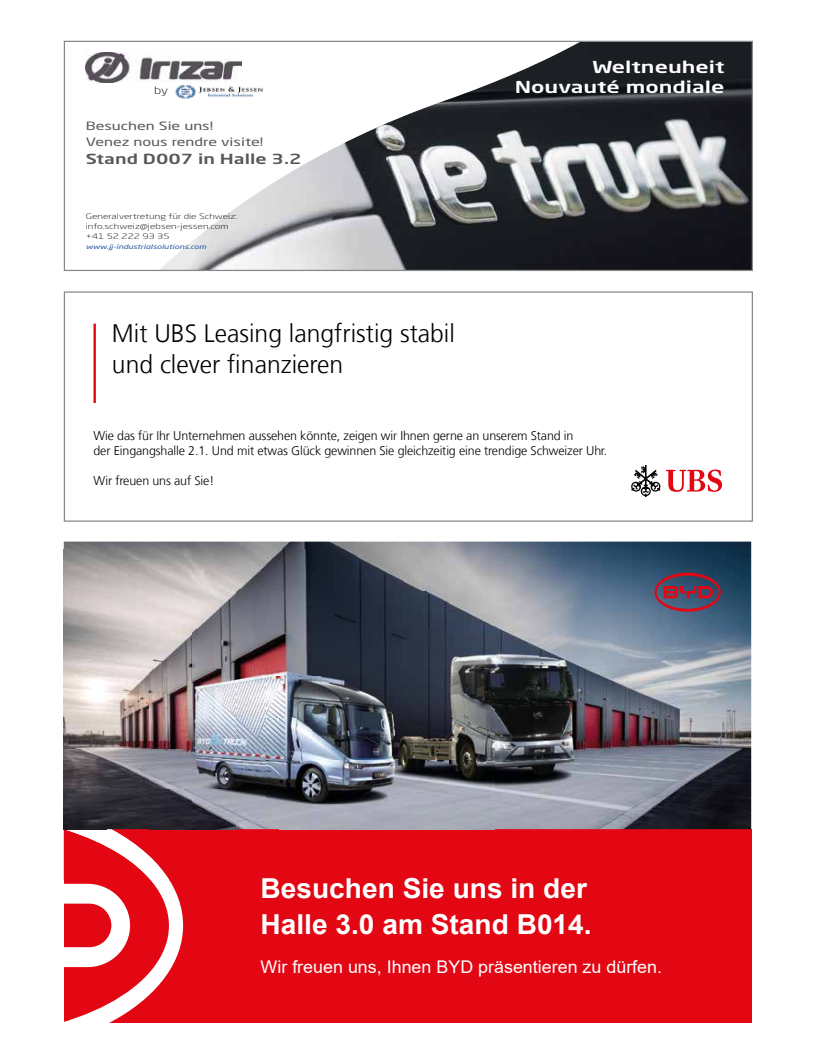
<style>
.page{position:relative;width:815px;height:1063px;background:#fff}
.page>*{position:absolute;margin:0;border:0;box-sizing:border-box;transform-origin:0 0}
.t1{font:700 27.5px/36.2px "Arial";color:#fff}
.t2{font:300 25.25px/30.2px "Frutiger LT Com";color:#000}
.t3{font:17.5px "Arial";color:#fff}
.t4{font:500 16.25px/19.5px "Neo Sans Std";color:#fff;text-align:right;scale:1.43 1}
.t5{font:500 13.75px "Neo Sans Std";color:#56585b;scale:1.43 1}
.t6{font:300 12.62px/14.6px "Frutiger LT Com";letter-spacing:-.01em;color:#000}
.t7{font:11.25px/16.5px "Neo Sans Std";color:#56585b;scale:1.43 1}
.t8{font:300 10px "Neo Sans Std";color:#000;scale:1.43 1}
.t9{font:300 7.5px/10px "Neo Sans Std";color:#000;scale:1.43 1}
.t10{font:italic 6.25px "Neo Sans Std";color:#2855a2;scale:1.43 1}
.s1{font-family:"Frutiger 45"}
</style>
<div class="page">
<div style="left:64px;top:829px;width:687px;height:193px;background:#e30613"></div>
<svg style="left:64px;top:880px;width:119px;height:142px"></svg>
<img style="left:64px;top:542px;width:687px;height:287px">
<svg style="left:655px;top:573px;width:65px;height:39px;background:#684059"></svg>
<img style="left:267px;top:550px;width:333px;height:253px">
<img style="left:148px;top:829px;width:347px;height:51px">
<img style="left:64px;top:829px;width:84px;height:26px">
<img style="left:121px;top:855px;width:48px;height:25px">
<img style="left:64px;top:550px;width:203px;height:239px">
<img style="left:279px;top:550px;width:216px;height:40px">
<img style="left:64px;top:789px;width:215px;height:40px">
<div style="left:279px;top:803px;width:216px;height:26px;background:#a9acb8"></div>
<img style="left:161px;top:43px;width:590px;height:226px">
<img style="left:86px;top:52px;width:155px;height:30px">
<img style="left:171px;top:83px;width:98px;height:16px">
<div style="left:64px;top:41px;width:689px;height:230px;border:1px solid #878787"></div>
<hr style="left:94px;top:324px;width:2px;height:79px;background:#e30613">
<svg style="left:631px;top:465px;width:91px;height:32px"></svg>
<div style="left:64px;top:291px;width:689px;height:231px;border:1px solid #878787"></div>
<p class="t8" style="left:154px;top:85px;width:11px">by</p>
<p class="t7" style="left:86px;top:117px;width:126px">Besuchen Sie uns!<br>Venez nous rendre visite!</p>
<p class="t5" style="left:86px;top:150px;width:152px">Stand D007 in Halle 3.2</p>
<p class="t9" style="left:86px;top:212px;width:107px">Generalvertretung für die Schweiz: info.schweiz@jebsen-jessen.com +41 52 222 93 35</p>
<p class="t10" style="left:86px;top:243px;width:86px">www.jj-industrialsolutions.com</p>
<h2 class="t2" style="left:112px;top:319px;width:344px">Mit UBS Leasing langfristig stabil und clever finanzieren</h2>
<p class="t4" style="left:515px;top:57px;width:148px">Weltneuheit<br>Nouvauté mondiale</p>
<p class="t6" style="left:94px;top:428px;width:515px">Wie das für <span class="s1">I</span>hr Unternehmen aussehen könnte, zeigen wi<span class="s1">r</span> Ihne<span class="s1">n</span> gerne an unserem Stand in<br>der Eingangshalle 2.1. Und mit etwas Glück gewinnen Sie gleichzeitig eine trendige Schweizer Uhr.</p>
<p class="t6" style="left:94px;top:473px;width:122px">Wir freuen uns auf Sie!</p>
<h1 class="t1" style="left:261px;top:870px;width:333px">Besuchen Sie uns in der<br>Halle 3.0 am Stand B014.</h1>
<h3 class="t3" style="left:261px;top:955px;width:403px">Wir freuen uns, Ihnen BYD präsentieren zu dürfen.</h3>
</div>
